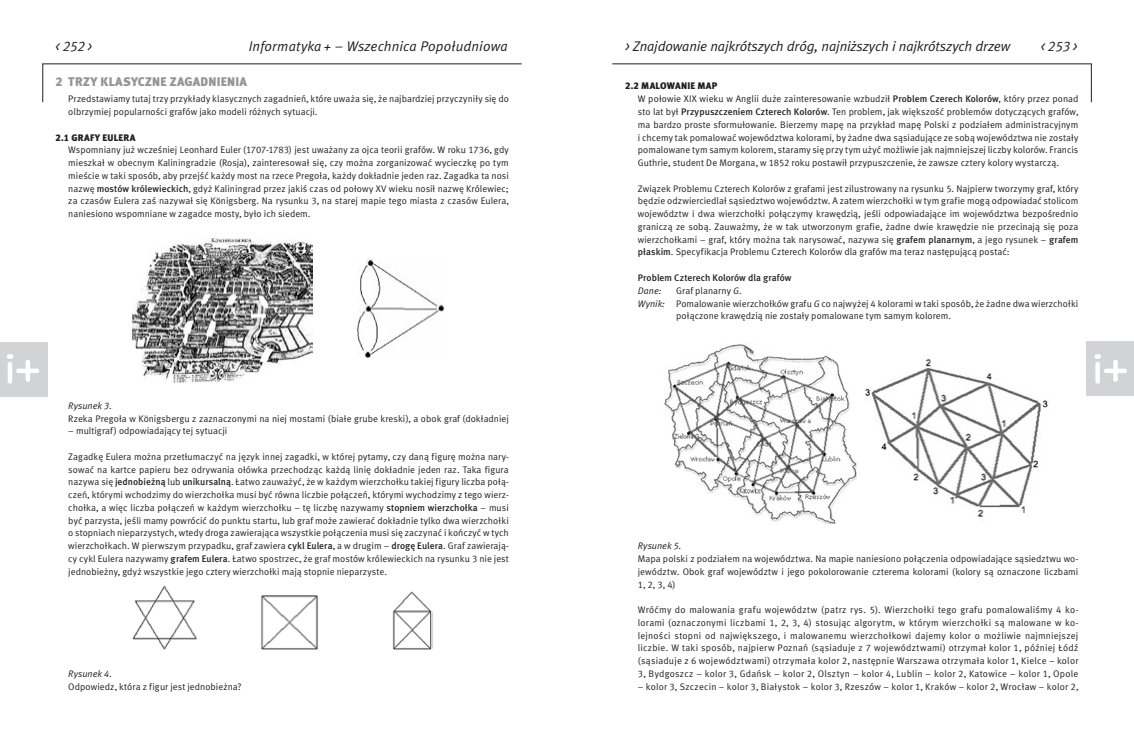
<style>
.page{position:relative;width:1134px;height:738px;background:#fff}
.page>*{position:absolute;margin:0;border:0;box-sizing:border-box;transform-origin:0 0}
.t1{font:italic 14px "Meta Normal CELF";letter-spacing:.005em;color:#221e1f}
.t2{font:12.5px "Meta Black CELF";letter-spacing:.03em;color:#939598}
.t3{font:9.5px/12.8px "Meta Normal CELF";letter-spacing:.005em;color:#221e1f;text-align:justify}
.t4{font:9.5px "Meta Normal CELF";letter-spacing:.025em;color:#221e1f}
.t5{font:italic 9.5px "Meta Normal CELF";color:#221e1f}
.t6{font:9.5px "Meta Medium CELF";letter-spacing:.005em;color:#221e1f}
.t7{font:9.5px "Meta Black CELF";letter-spacing:.04em;color:#221e1f}
.s1{font-family:"Meta Medium CELF"}
.s2{font-style:italic}
</style>
<div class="page">
<svg style="left:42px;top:63px;width:480px;height:40px"></svg>
<svg style="left:612px;top:63px;width:480px;height:40px"></svg>
<div style="left:0;top:341px;width:48px;height:55px;background:#d1d3d4"></div>
<hr style="left:8px;top:361px;width:4px;height:22px;background:#fff;border-radius:2px">
<svg style="left:7px;top:354px;width:32px;height:27px"></svg>
<div style="left:1087px;top:341px;width:47px;height:55px;background:#d1d3d4"></div>
<div style="left:1095px;top:361px;width:5px;height:22px;background:#fff;border-radius:2px"></div>
<svg style="left:1094px;top:354px;width:33px;height:27px"></svg>
<img style="left:664px;top:343px;width:193px;height:180px">
<img style="left:865px;top:359px;width:184px;height:158px">
<img style="left:132px;top:239px;width:180px;height:144px">
<img style="left:357px;top:258px;width:87px;height:100px">
<img style="left:132px;top:586px;width:300px;height:64px">
<h1 class="t1" style="left:56px;top:38px;width:38px">&lt; 252 &gt;</h1>
<h1 class="t1" style="left:249px;top:38px;width:260px">Informatyka + – Wszechnica Popołudniowa</h1>
<h1 class="t1" style="left:625px;top:38px;width:386px">&gt; Znajdowanie najkrótszych dróg, najniższych i najkrótszych drzew</h1>
<h1 class="t1" style="left:1041px;top:38px;width:38px">&lt; 253 &gt;</h1>
<p class="t7" style="left:625px;top:80px;width:94px">2.2 MALOWANIE MAP</p>
<p class="t3" style="left:638px;top:92px;width:442px">W połowie XIX wieku w Anglii duże zainteresowanie wzbudził <span class="s1">Problem Czerech Kolorów</span>, który przez ponad sto lat był <span class="s1">Przypuszczeniem Czterech Kolorów</span>. Ten problem, jak większość problemów dotyczących grafów, ma bardzo proste sformułowanie. Bierzemy mapę na przykład mapę Polski z podziałem administracyjnym i chcemy tak pomalować województwa kolorami, by żadne dwa sąsiadujące ze sobą województwa nie zostały pomalowane tym samym kolorem, staramy się przy tym użyć możliwie jak najmniejszej liczby kolorów. Francis Guthrie, student De Morgana, w 1852 roku postawił przypuszczenie, że zawsze cztery kolory wystarczą.</p>
<p class="t3" style="left:638px;top:182px;width:442px">Związek Problemu Czterech Kolorów z grafami jest zilustrowany na rysunku 5. Najpierw tworzymy graf, który będzie odzwierciedlał sąsiedztwo województw. A zatem wierzchołki w tym grafie mogą odpowiadać stolicom województw i dwa wierzchołki połączymy krawędzią, jeśli odpowiadające im województwa bezpośrednio graniczą ze sobą. Zauważmy, że w tak utworzonym grafie, żadne dwie krawędzie nie przecinają się poza wierzchołkami – graf, który można tak narysować, nazywa się <span class="s1">grafem planarnym</span>, a jego rysunek – <span class="s1">grafem płaskim</span>. Specyfikacja Problemu Czterech Kolorów dla grafów ma teraz następującą postać:</p>
<p class="t6" style="left:638px;top:271px;width:155px">Problem Czterech Kolorów dla grafów</p>
<p class="t5" style="left:638px;top:284px;width:25px">Dane:</p>
<p class="t3" style="left:676px;top:284px;width:67px">Graf planarny <span class="s2">G</span>.</p>
<p class="t3" style="left:638px;top:297px;width:442px"><span class="s2">Wynik:</span> Pomalowanie wierzchołków grafu <span class="s2">G</span> co najwyżej 4 kolorami w taki sposób, że żadne dwa wierzchołki</p>
<p class="t3" style="left:676px;top:309px;width:276px">połączone krawędzią nie zostały pomalowane tym samym kolorem.</p>
<h2 class="t2" style="left:56px;top:75px;width:192px">2 TRZY KLASYCZNE ZAGADNIENIA</h2>
<p class="t3" style="left:68px;top:92px;width:442px">Przedstawiamy tutaj trzy przykłady klasycznych zagadnień, które uważa się, że najbardziej przyczyniły się do olbrzymiej popularności grafów jako modeli różnych sytuacji.</p>
<p class="t7" style="left:56px;top:131px;width:81px">2.1 GRAFY EULERA</p>
<p class="t3" style="left:68px;top:143px;width:442px">Wspomniany już wcześniej Leonhard Euler (1707-1783) jest uważany za ojca teorii grafów. W roku 1736, gdy mieszkał w obecnym Kaliningradzie (Rosja), zainteresował się, czy można zorganizować wycieczkę po tym mieście w taki sposób, aby przejść każdy most na rzece Pregoła, każdy dokładnie jeden raz. Zagadka ta nosi nazwę <span class="s1">mostów królewieckich</span>, gdyż Kaliningrad przez jakiś czas od połowy XV wieku nosił nazwę Królewiec; za czasów Eulera zaś nazywał się Königsberg. Na rysunku 3, na starej mapie tego miasta z czasów Eulera, naniesiono wspomniane w zagadce mosty, było ich siedem.</p>
<p class="t5" style="left:68px;top:399px;width:45px">Rysunek 3.</p>
<p class="t3" style="left:68px;top:411px;width:442px">Rzeka Pregoła w Königsbergu z zaznaczonymi na niej mostami (białe grube kreski), a obok graf (dokładniej</p>
<p class="t3" style="left:68px;top:424px;width:160px">– multigraf) odpowiadający tej sytuacji</p>
<p class="t3" style="left:68px;top:450px;width:442px">Zagadkę Eulera można przetłumaczyć na język innej zagadki, w której pytamy, czy daną figurę można nary&shy;sować na kartce papieru bez odrywania ołówka przechodząc każdą linię dokładnie jeden raz. Taka figura nazywa się <span class="s1">jednobieżną</span> lub <span class="s1">unikursalną</span>. Łatwo zauważyć, że w każdym wierzchołku takiej figury liczba połą&shy;czeń, którymi wchodzimy do wierzchołka musi być równa liczbie połączeń, którymi wychodzimy z tego wierz&shy;chołka, a więc liczba połączeń w każdym wierzchołku – tę liczbę nazywamy <span class="s1">stopniem wierzchołka</span> – musi być parzysta, jeśli mamy powrócić do punktu startu, lub graf może zawierać dokładnie tylko dwa wierzchołki o stopniach nieparzystych, wtedy droga zawierająca wszystkie połączenia musi się zaczynać i kończyć w tych wierzchołkach. W pierwszym przypadku, graf zawiera <span class="s1">cykl Eulera</span>, a w drugim – <span class="s1">drogę Eulera</span>. Graf zawierają&shy;cy cykl Eulera nazywamy <span class="s1">grafem Eulera</span>. Łatwo spostrzec, że graf mostów królewieckich na rysunku 3 nie jest jednobieżny, gdyż wszystkie jego cztery wierzchołki mają stopnie nieparzyste.</p>
<p class="t5" style="left:68px;top:667px;width:45px">Rysunek 4.</p>
<p class="t3" style="left:68px;top:679px;width:175px">Odpowiedz, która z figur jest jednobieżna?</p>
<p class="t5" style="left:638px;top:540px;width:45px">Rysunek 5.</p>
<p class="t3" style="left:638px;top:552px;width:442px">Mapa polski z podziałem na województwa. Na mapie naniesiono połączenia odpowiadające sąsiedztwu wo&shy;jewództw. Obok graf województw i jego pokolorowanie czterema kolorami (kolory są oznaczone liczbami 1, 2, 3, 4)</p>
<p class="t3" style="left:638px;top:603px;width:442px">Wróćmy do malowania grafu województw (patrz rys. 5). Wierzchołki tego grafu pomalowaliśmy 4 ko&shy;lorami (oznaczonymi liczbami 1, 2, 3, 4) stosując algorytm, w którym wierzchołki są malowane w ko&shy;lejności stopni od największego, i malowanemu wierzchołkowi dajemy kolor o możliwie najmniejszej liczbie. W taki sposób, najpierw Poznań (sąsiaduje z 7 województwami) otrzymał kolor 1, później Łódź (sąsiaduje z 6 województwami) otrzymała kolor 2, następnie Warszawa otrzymała kolor 1, Kielce – kolor 3, Bydgoszcz – kolor 3, Gdańsk – kolor 2, Olsztyn – kolor 4, Lublin – kolor 2, Katowice – kolor 1, Opole</p>
<p class="t4" style="left:638px;top:680px;width:442px">– kolor 3, Szczecin – kolor 3, Białystok – kolor 3, Rzeszów – kolor 1, Kraków – kolor 2, Wrocław – kolor 2,</p>
</div>
